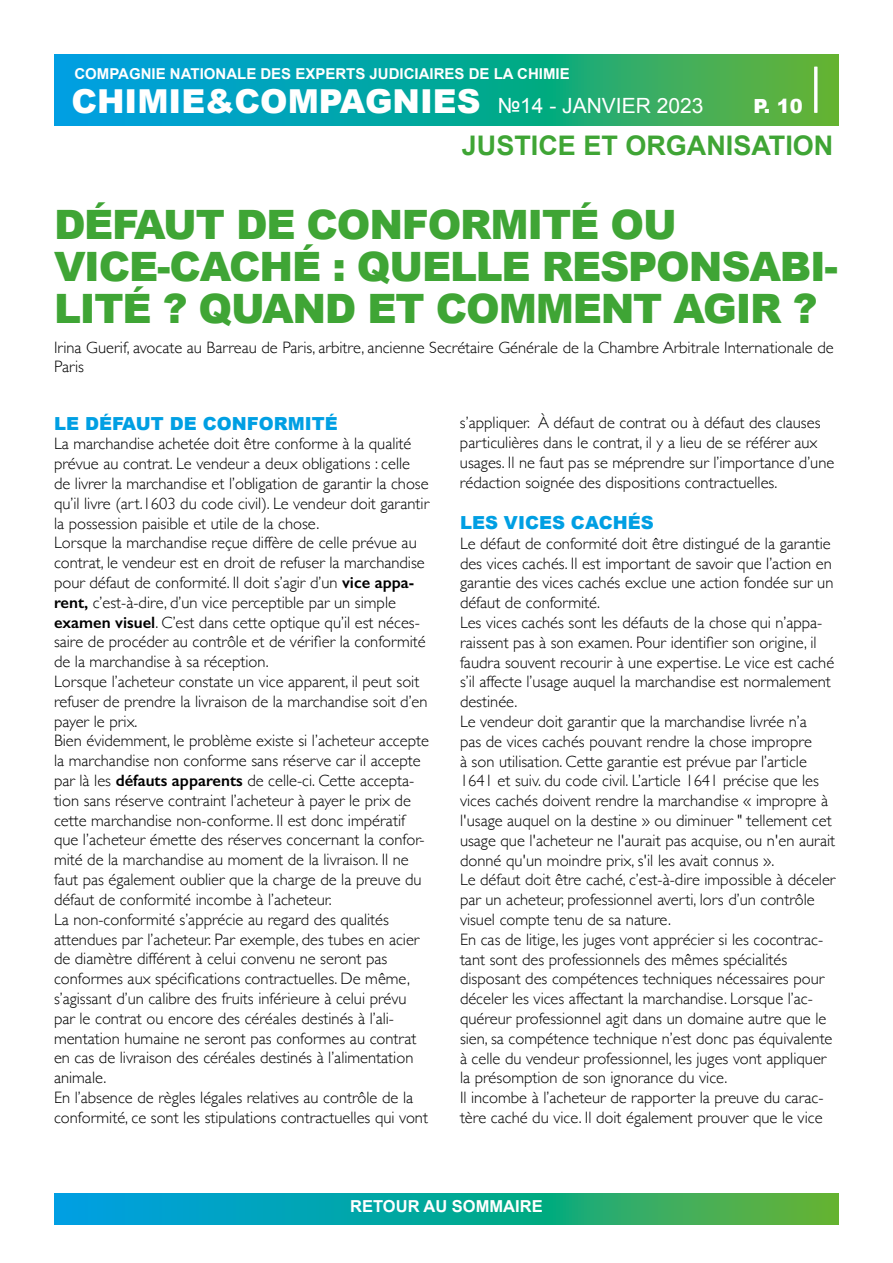
<style>
.page{position:relative;width:893px;height:1263px;background:#fff}
.page>*{position:absolute;margin:0;border:0;box-sizing:border-box;transform-origin:0 0}
.t1{font:900 40.5px/42px "Arial";letter-spacing:-.03em;color:#3fa535}
.t2{font:900 33px "Arial";color:#fff}
.t3{font:700 27px "Arial";color:#3fa535}
.t4{font:900 19.5px "Arial";color:#fff}
.t5{font:900 18px "Arial";color:#009fe3}
.t6{font:300 16.5px/19.8px "Gill Sans";color:#000}
.t7{font:700 16.5px "Arial";color:#fff}
.t8{font:700 15px "Arial";color:#fff}
.s1{font-weight:400;font-size:21px}
.s2{font-weight:600}
</style>
<div class="page">
<svg style="left:54px;top:1193px;width:785px;height:32px;background:#17a892"></svg>
<svg style="left:54px;top:54px;width:785px;height:71px;background:#17a892"></svg>
<hr style="left:814px;top:67px;width:3px;height:46px;background:#fff">
<p class="t8" style="left:74px;top:63px;width:497px">COMPAGNIE NATIONALE DES EXPERTS JUDICIAIRES DE LA CHIMIE</p>
<h2 class="t2" style="left:71px;top:77px;width:634px">CHIMIE&amp;COMPAGNIES <span class="s1">№14 - JANVIER 2023</span></h2>
<p class="t4" style="left:753px;top:92px;width:51px">P. 10</p>
<h3 class="t3" style="left:462px;top:128px;width:373px">JUSTICE ET ORGANISATION</h3>
<h1 class="t1" style="left:54px;top:202px;width:785px">DÉFAUT DE CONFORMITÉ OU<br>VICE-CACHÉ : QUELLE RESPONSABI-<br>LITÉ ? QUAND ET COMMENT AGIR ?</h1>
<p class="t6" style="left:54px;top:337px;width:781px">Irina Guerif, avocate au Barreau de Paris, arbitre, ancienne Secrétaire Générale de la Chambre Arbitrale Internationale de<br>Paris</p>
<p class="t5" style="left:54px;top:410px;width:285px">LE DÉFAUT DE CONFORMITÉ</p>
<p class="t6" style="left:54px;top:433px;width:377px">La marchandise achetée doit être conforme à la qualité prévue au contrat. Le vendeur a deux obligations : celle de livrer la marchandise et l’obligation de garantir la chose qu’il livre (art.1603 du code civil). Le vendeur doit garantir la possession paisible et utile de la chose.<br>Lorsque la marchandise reçue diffère de celle prévue au contrat, le vendeur est en droit de refuser la marchandise pour défaut de conformité. Il doit s’agir d’un <span class="s2">vice appa&shy;rent,</span> c’est-à-dire, d’un vice perceptible par un simple <span class="s2">examen visuel</span>. C’est dans cette optique qu’il est néces&shy;saire de procéder au contrôle et de vérifier la conformité de la marchandise à sa réception.<br>Lorsque l’acheteur constate un vice apparent, il peut soit refuser de prendre la livraison de la marchandise soit d’en payer le prix.<br>Bien évidemment, le problème existe si l’acheteur accepte la marchandise non conforme sans réserve car il accepte par là les <span class="s2">défauts apparents</span> de celle-ci. Cette accepta&shy;tion sans réserve contraint l’acheteur à payer le prix de cette marchandise non-conforme. Il est donc impératif que l’acheteur émette des réserves concernant la confor&shy;mité de la marchandise au moment de la livraison. Il ne faut pas également oublier que la charge de la preuve du défaut de conformité incombe à l’acheteur.<br>La non-conformité s’apprécie au regard des qualités attendues par l’acheteur. Par exemple, des tubes en acier de diamètre différent à celui convenu ne seront pas conformes aux spécifications contractuelles. De même, s’agissant d’un calibre des fruits inférieure à celui prévu par le contrat ou encore des céréales destinés à l’ali&shy;mentation humaine ne seront pas conformes au contrat en cas de livraison des céréales destinés à l’alimentation animale.<br>En l’absence de règles légales relatives au contrôle de la conformité, ce sont les stipulations contractuelles qui vont</p>
<p class="t6" style="left:460px;top:412px;width:376px">s’appliquer. À défaut de contrat ou à défaut des clauses particulières dans le contrat, il y a lieu de se référer aux usages. Il ne faut pas se méprendre sur l’importance d’une rédaction soignée des dispositions contractuelles.</p>
<p class="t5" style="left:460px;top:509px;width:195px">LES VICES CACHÉS</p>
<p class="t6" style="left:460px;top:533px;width:377px">Le défaut de conformité doit être distingué de la garantie des vices cachés. Il est important de savoir que l’action en garantie des vices cachés exclue une action fondée sur un défaut de conformité.<br>Les vices cachés sont les défauts de la chose qui n’appa&shy;raissent pas à son examen. Pour identifier son origine, il faudra souvent recourir à une expertise. Le vice est caché s’il affecte l’usage auquel la marchandise est normalement destinée.<br>Le vendeur doit garantir que la marchandise livrée n’a<br>pas de vices cachés pouvant rendre la chose impropre<br>à son utilisation. Cette garantie est prévue par l’article 1641 et suiv. du code civil. L’article 1641 précise que les vices cachés doivent rendre la marchandise « impropre à l'usage auquel on la destine » ou diminuer " tellement cet usage que l'acheteur ne l'aurait pas acquise, ou n'en aurait donné qu'un moindre prix, s'il les avait connus ».<br>Le défaut doit être caché, c’est-à-dire impossible à déceler par un acheteur, professionnel averti, lors d’un contrôle visuel compte tenu de sa nature.<br>En cas de litige, les juges vont apprécier si les cocontrac&shy;tant sont des professionnels des mêmes spécialités disposant des compétences techniques nécessaires pour déceler les vices affectant la marchandise. Lorsque l’ac&shy;quéreur professionnel agit dans un domaine autre que le sien, sa compétence technique n’est donc pas équivalente à celle du vendeur professionnel, les juges vont appliquer la présomption de son ignorance du vice.<br>Il incombe à l’acheteur de rapporter la preuve du carac&shy;tère caché du vice. Il doit également prouver que le vice</p>
<p class="t7" style="left:350px;top:1195px;width:194px">RETOUR AU SOMMAIRE</p>
</div>
